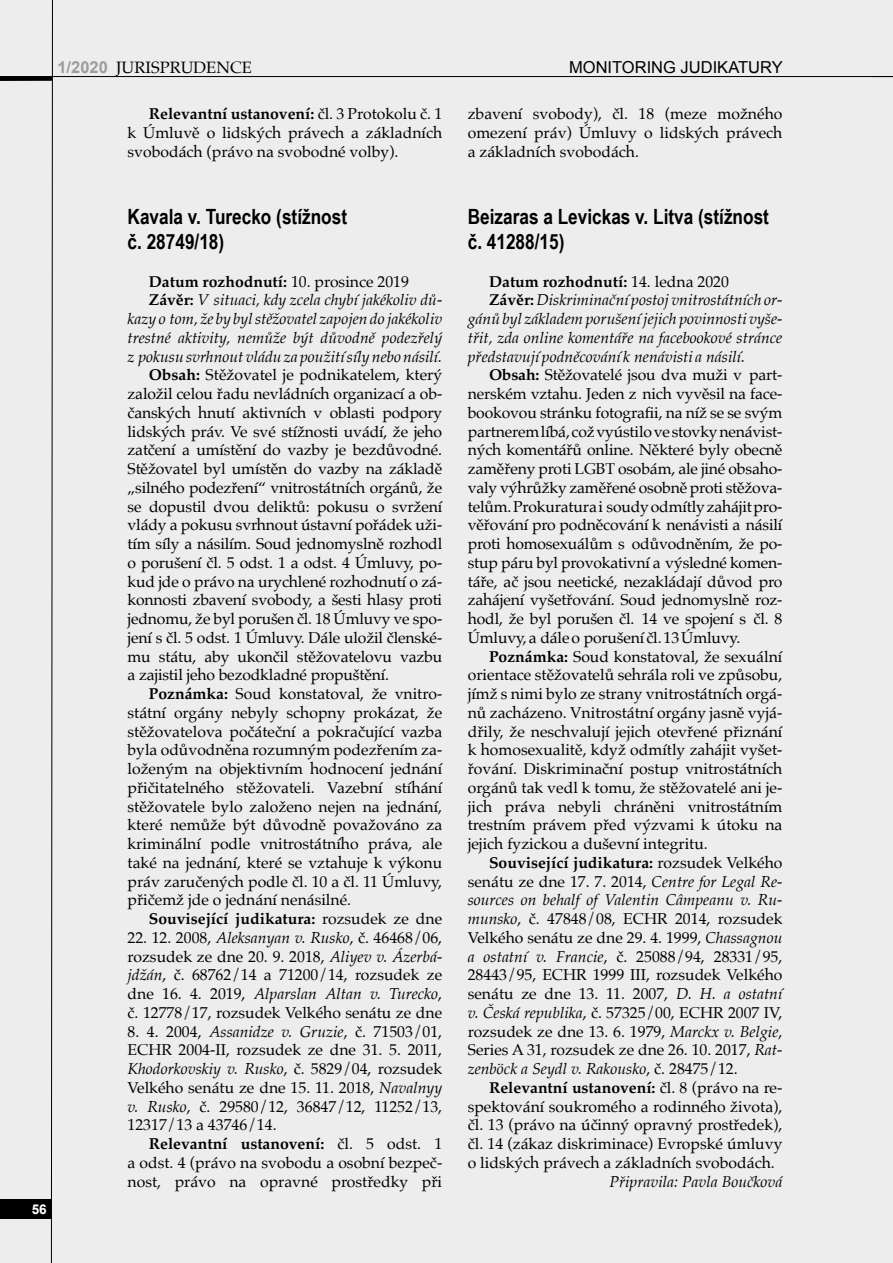
<style>
.page{position:relative;width:893px;height:1263px;background:#ededed}
.page>*{position:absolute;margin:0;border:0;box-sizing:border-box;transform-origin:0 0}
.titulek_14_17{font:700 21px/25.5px "Arial Narrow";color:#000}
.t1{font:16.5px "Arial";color:#000}
.t2{font:16.5px "Palatino";color:#000}
.t3{font:15.75px/18.8px "Palatino";color:#000;text-align:justify}
.t4{font:italic 15.75px/18.8px "Palatino";color:#000;text-align:justify}
.t5{font:700 15.75px "Palatino";color:#000}
.t6{font:700 13.5px "Arial";color:#fff}
.s1{font-family:"Arial";font-weight:700;color:#9d9d9c}
.s2{font-weight:700}
.s3{font-weight:400}
.s4{font-weight:700;font-style:normal}
.s5{font-style:italic}
</style>
<div class="page">
<svg style="left:51px;top:0;width:2px;height:1263px;background:#757575"></svg>
<hr style="left:0;top:76px;width:893px;height:1px;background:#000">
<svg style="left:0;top:77px;width:52px;height:4px"></svg>
<div style="left:0;top:1199px;width:51px;height:19px;background:#000"></div>
<p class="t2" style="left:57px;top:54px;width:196px"><span class="s1">1/2020</span> JURISPRUDENCE</p>
<p class="t1" style="left:569px;top:57px;width:215px">MONITORING JUDIKATURY</p>
<p class="t3" style="left:128px;top:104px;width:316px;text-indent:21px"><span class="s2">Relevantní ustanovení:</span> čl. 3 Protokolu č. 1 k Úmluvě o lidských právech a základních svobodách (právo na svobodné volby).</p>
<p class="t3" style="left:468px;top:104px;width:316px">zbavení svobody), čl. 18 (meze možného omezení práv) Úmluvy o lidských právech a základních svobodách.</p>
<p class="t6" style="left:32px;top:1200px;width:17px">56</p>
<p class="titulek_14_17" style="left:128px;top:202px;width:221px">Kavala v. Turecko (stížnost č. 28749/18)</p>
<p class="t5" style="left:149px;top:268px;width:262px">Datum rozhodnutí: <span class="s3">10. prosince 2019</span></p>
<p class="t4" style="left:128px;top:290px;width:316px;text-indent:21px"><span class="s4">Závěr:</span> V situaci, kdy zcela chybí jakékoliv dů&shy;kazy o tom, že by byl stěžovatel zapojen do jakékoliv trestné aktivity, nemůže být důvodně podezřelý z pokusu svrhnout vládu za použití síly nebo násilí.</p>
<p class="t3" style="left:128px;top:365px;width:316px;text-indent:21px"><span class="s2">Obsah:</span> Stěžovatel je podnikatelem, který založil celou řadu nevládních organizací a ob&shy;čanských hnutí aktivních v oblasti podpory lidských práv. Ve své stížnosti uvádí, že jeho zatčení a umístění do vazby je bezdůvodné.<br>Stěžovatel byl umístěn do vazby na základě „silného podezření“ vnitrostátních orgánů, že se dopustil dvou deliktů: pokusu o svržení vlády a pokusu svrhnout ústavní pořádek uži&shy;tím síly a násilím. Soud jednomyslně rozhodl o porušení čl. 5 odst. 1 a odst. 4 Úmluvy, po&shy;kud jde o právo na urychlené rozhodnutí o zá&shy;konnosti zbavení svobody, a šesti hlasy proti jednomu, že byl porušen čl. 18 Úmluvy ve spo&shy;jení s čl. 5 odst. 1 Úmluvy. Dále uložil členské&shy;mu státu, aby ukončil stěžovatelovu vazbu a zajistil jeho bezodkladné propuštění.</p>
<p class="t3" style="left:128px;top:684px;width:316px;text-indent:21px"><span class="s2">Poznámka:</span> Soud konstatoval, že vnitro&shy;státní orgány nebyly schopny prokázat, že stěžovatelova počáteční a pokračující vazba byla odůvodněna rozumným podezřením za&shy;loženým na objektivním hodnocení jednání přičitatelného stěžovateli. Vazební stíhání stěžovatele bylo založeno nejen na jednání, které nemůže být důvodně považováno za kriminální podle vnitrostátního práva, ale také na jednání, které se vztahuje k výkonu práv zaručených podle čl. 10 a čl. 11 Úmluvy, přičemž jde o jednání nenásilné.</p>
<p class="t5" style="left:149px;top:905px;width:295px">Související judikatura: <span class="s3">rozsudek ze dne</span></p>
<p class="t3" style="left:128px;top:928px;width:316px">22. 12. 2008, <span class="s5">Aleksanyan v. Rusko</span>, č. 46468/06, rozsudek ze dne 20. 9. 2018, <span class="s5">Aliyev v. Ázerbá&shy;jdžán</span>, č. 68762/14 a 71200/14, rozsudek ze dne 16. 4. 2019, <span class="s5">Alparslan Altan v. Turecko</span>, č. 12778/17, rozsudek Velkého senátu ze dne</p>
<p class="t3" style="left:128px;top:1022px;width:316px">8. 4. 2004, <span class="s5">Assanidze v. Gruzie</span>, č. 71503/01, ECHR 2004-II, rozsudek ze dne 31. 5. 2011, <span class="s5">Khodorkovskiy v. Rusko</span>, č. 5829/04, rozsudek Velkého senátu ze dne 15. 11. 2018, <span class="s5">Navalnyy v. Rusko</span>, č. 29580/12, 36847/12, 11252/13, 12317/13 a 43746/14.</p>
<p class="t3" style="left:128px;top:1134px;width:316px;text-indent:21px"><span class="s2">Relevantní ustanovení:</span> čl. 5 odst. 1 a odst. 4 (právo na svobodu a osobní bezpeč&shy;nost, právo na opravné prostředky při</p>
<p class="titulek_14_17" style="left:468px;top:202px;width:303px">Beizaras a Levickas v. Litva (stížnost č. 41288/15)</p>
<p class="t5" style="left:489px;top:268px;width:242px">Datum rozhodnutí: <span class="s3">14. ledna 2020</span></p>
<p class="t4" style="left:468px;top:290px;width:316px;text-indent:21px"><span class="s4">Závěr:</span> Diskriminační postoj vnitrostátních or&shy;gánů byl základem porušení jejich povinnosti vyše&shy;třit, zda online komentáře na facebookové stránce představují podněcování k nenávisti a násilí.</p>
<p class="t3" style="left:468px;top:365px;width:316px;text-indent:21px"><span class="s2">Obsah:</span> Stěžovatelé jsou dva muži v part&shy;nerském vztahu. Jeden z nich vyvěsil na face&shy;bookovou stránku fotografii, na níž se se svým partnerem líbá, což vyústilo ve stovky nenávist&shy;ných komentářů online. Některé byly obecně zaměřeny proti LGBT osobám, ale jiné obsaho&shy;valy výhrůžky zaměřené osobně proti stěžova&shy;telům. Prokuratura i soudy odmítly zahájit pro&shy;věřování pro podněcování k nenávisti a násilí proti homosexuálům s odůvodněním, že po&shy;stup páru byl provokativní a výsledné komen&shy;táře, ač jsou neetické, nezakládají důvod pro zahájení vyšetřování. Soud jednomyslně roz&shy;hodl, že byl porušen čl. 14 ve spojení s čl. 8<br>Úmluvy, a dále o porušení čl. 13 Úmluvy.</p>
<p class="t3" style="left:468px;top:647px;width:316px;text-indent:21px"><span class="s2">Poznámka:</span> Soud konstatoval, že sexuální orientace stěžovatelů sehrála roli ve způsobu, jímž s nimi bylo ze strany vnitrostátních orgá&shy;nů zacházeno. Vnitrostátní orgány jasně vyjá&shy;dřily, že neschvalují jejich otevřené přiznání k homosexualitě, když odmítly zahájit vyšet&shy;řování. Diskriminační postup vnitrostátních orgánů tak vedl k tomu, že stěžovatelé ani je&shy;jich práva nebyli chráněni vnitrostátním trestním právem před výzvami k útoku na jejich fyzickou a duševní integritu.</p>
<p class="t3" style="left:468px;top:853px;width:316px;text-indent:21px"><span class="s2">Související judikatura:</span> rozsudek Velkého senátu ze dne 17. 7. 2014, <span class="s5">Centre for Legal Re&shy;sources on behalf of Valentin Câmpeanu v. Ru&shy;munsko</span>, č. 47848/08, ECHR 2014, rozsudek Velkého senátu ze dne 29. 4. 1999, <span class="s5">Chassagnou a ostatní v. Francie</span>, č. 25088/94, 28331/95, 28443/95, ECHR 1999 III, rozsudek Velkého senátu ze dne 13. 11. 2007, <span class="s5">D. H. a ostatní v. Česká republika</span>, č. 57325/00, ECHR 2007 IV, rozsudek ze dne 13. 6. 1979, <span class="s5">Marckx v. Belgie</span>, Series A 31, rozsudek ze dne 26. 10. 2017, <span class="s5">Rat&shy;zenböck a Seydl v. Rakousko</span>, č. 28475/12.</p>
<p class="t3" style="left:468px;top:1078px;width:316px;text-indent:21px"><span class="s2">Relevantní ustanovení:</span> čl. 8 (právo na re&shy;spektování soukromého a rodinného života), čl. 13 (právo na účinný opravný prostředek), čl. 14 (zákaz diskriminace) Evropské úmluvy o lidských právech a základních svobodách.</p>
<p class="t4" style="left:609px;top:1172px;width:175px">Připravila: Pavla Boučková</p>
</div>
